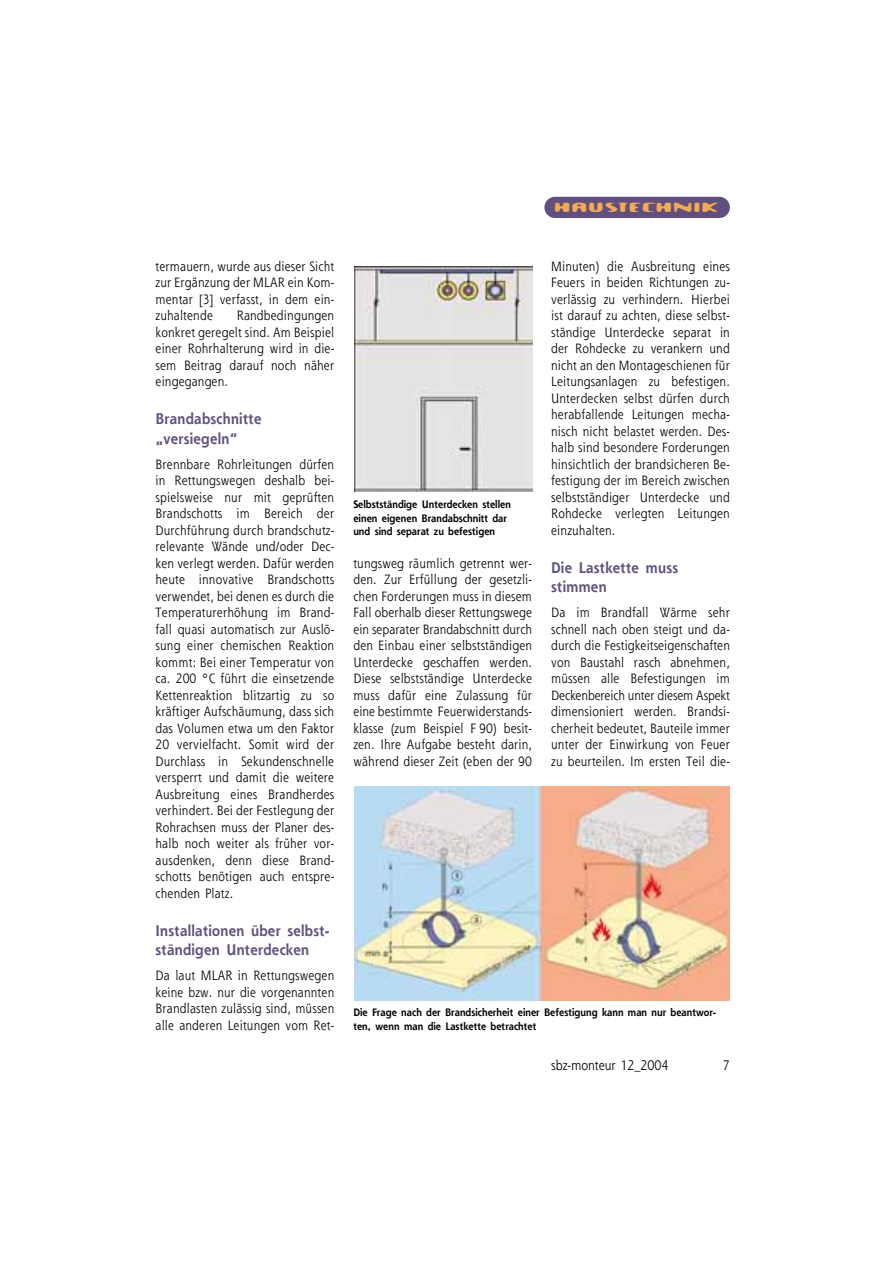
<style>
.page{position:relative;width:893px;height:1263px;background:#fff}
.page>*{position:absolute;margin:0;border:0;box-sizing:border-box;transform-origin:0 0}
.t1{font:19.5px "Dioptrin";letter-spacing:.09em;color:#f3aa54;scale:.9 1}
.t2{font:700 15px/19.5px "Shannon";letter-spacing:.02em;color:#61507d;scale:.9 1}
.t3{font:13.5px "Shannon";color:#000;scale:.9 1}
.t4{font:13.2px/16.5px "Shannon";letter-spacing:.015em;color:#000;text-align:justify;scale:.9 1}
.t5{font:700 10.5px/13.5px "Shannon";color:#000;scale:.9 1}
</style>
<div class="page">
<div style="left:544px;top:197px;width:185px;height:21px;background:#61507d;border-radius:11px"></div>
<div style="left:353px;top:261px;width:179px;height:231px;background:linear-gradient(to right,#fff,#fff)"></div>
<img style="left:355px;top:266px;width:177px;height:226px">
<img style="left:355px;top:786px;width:374px;height:214px">
<p class="t4" style="left:155px;top:259px;width:200px">termauern, wurde aus dieser Sicht zur Ergänzung der MLAR ein Kom&shy;mentar [3] verfasst, in dem ein&shy;zuhaltende</p>
<p class="t4" style="left:155px;top:308px;width:200px;text-indent:81px">Randbedingungen konkret geregelt sind. Am Beispiel einer Rohrhalterung wird in die&shy;sem Beitrag darauf noch näher eingegangen.</p>
<p class="t2" style="left:155px;top:410px;width:119px">Brandabschnitte „versiegeln”</p>
<p class="t4" style="left:155px;top:457px;width:200px">Brennbare Rohrleitungen dürfen in Rettungswegen deshalb bei&shy;spielsweise nur mit geprüften Brandschotts im Bereich der Durchführung durch brandschutz&shy;relevante Wände und/oder Dec&shy;ken verlegt werden. Dafür werden heute innovative Brandschotts verwendet, bei denen es durch die Temperaturerhöhung im Brand&shy;fall quasi automatisch zur Auslö&shy;sung einer chemischen Reaktion kommt: Bei einer Temperatur von ca. 200 °C führt die einsetzende Kettenreaktion blitzartig zu so kräftiger Aufschäumung, dass sich das Volumen etwa um den Faktor 20 vervielfacht. Somit wird der Durchlass in Sekundenschnelle versperrt und damit die weitere Ausbreitung eines Brandherdes verhindert. Bei der Festlegung der Rohrachsen muss der Planer des&shy;halb noch weiter als früher vor&shy;ausdenken, denn diese Brand&shy;schotts benötigen auch entspre&shy;chenden Platz.</p>
<p class="t2" style="left:155px;top:922px;width:195px">Installationen über selbst&shy;ständigen Unterdecken</p>
<p class="t4" style="left:155px;top:969px;width:200px">Da laut MLAR in Rettungswegen keine bzw. nur die vorgenannten Brandlasten zulässig sind, müssen alle anderen Leitungen vom Ret-</p>
<p class="t5" style="left:353px;top:499px;width:177px">Selbstständige Unterdecken stellen einen eigenen Brandabschnitt dar und sind separat zu befestigen</p>
<p class="t4" style="left:353px;top:556px;width:200px">tungsweg räumlich getrennt wer&shy;den. Zur Erfüllung der gesetzli&shy;chen Forderungen muss in diesem Fall oberhalb dieser Rettungswege ein separater Brandabschnitt durch den Einbau einer selbstständigen Unterdecke geschaffen werden.<br>Diese selbstständige Unterdecke muss dafür eine Zulassung für eine bestimmte Feuerwiderstands&shy;klasse (zum Beispiel F 90) besit&shy;zen. Ihre Aufgabe besteht darin, während dieser Zeit (eben der 90</p>
<h1 class="t1" style="left:555px;top:194px;width:183px">HAUSTECHNIK</h1>
<p class="t4" style="left:551px;top:259px;width:200px">Minuten) die Ausbreitung eines Feuers in beiden Richtungen zu&shy;verlässig zu verhindern. Hierbei ist darauf zu achten, diese selbst&shy;ständige Unterdecke separat in der Rohdecke zu verankern und nicht an den Montageschienen für Leitungsanlagen zu befestigen.<br>Unterdecken selbst dürfen durch herabfallende Leitungen mecha&shy;nisch nicht belastet werden. Des&shy;halb sind besondere Forderungen hinsichtlich der brandsicheren Be&shy;festigung der im Bereich zwischen selbstständiger Unterdecke und Rohdecke verlegten Leitungen einzuhalten.</p>
<p class="t2" style="left:551px;top:559px;width:142px">Die Lastkette muss stimmen</p>
<p class="t4" style="left:551px;top:605px;width:200px">Da im Brandfall Wärme sehr schnell nach oben steigt und da&shy;durch die Festigkeitseigenschaften von Baustahl rasch abnehmen, müssen alle Befestigungen im Deckenbereich unter diesem Aspekt dimensioniert werden. Brandsi&shy;cherheit bedeutet, Bauteile immer unter der Einwirkung von Feuer zu beurteilen. Im ersten Teil die-</p>
<p class="t5" style="left:353px;top:1007px;width:405px">Die Frage nach der Brandsicherheit einer Befestigung kann man nur beantwor&shy;ten, wenn man die Lastkette betrachtet</p>
<p class="t3" style="left:551px;top:1060px;width:132px">sbz-monteur 12_2004</p>
<p class="t3" style="left:723px;top:1060px;width:9px">7</p>
</div>
